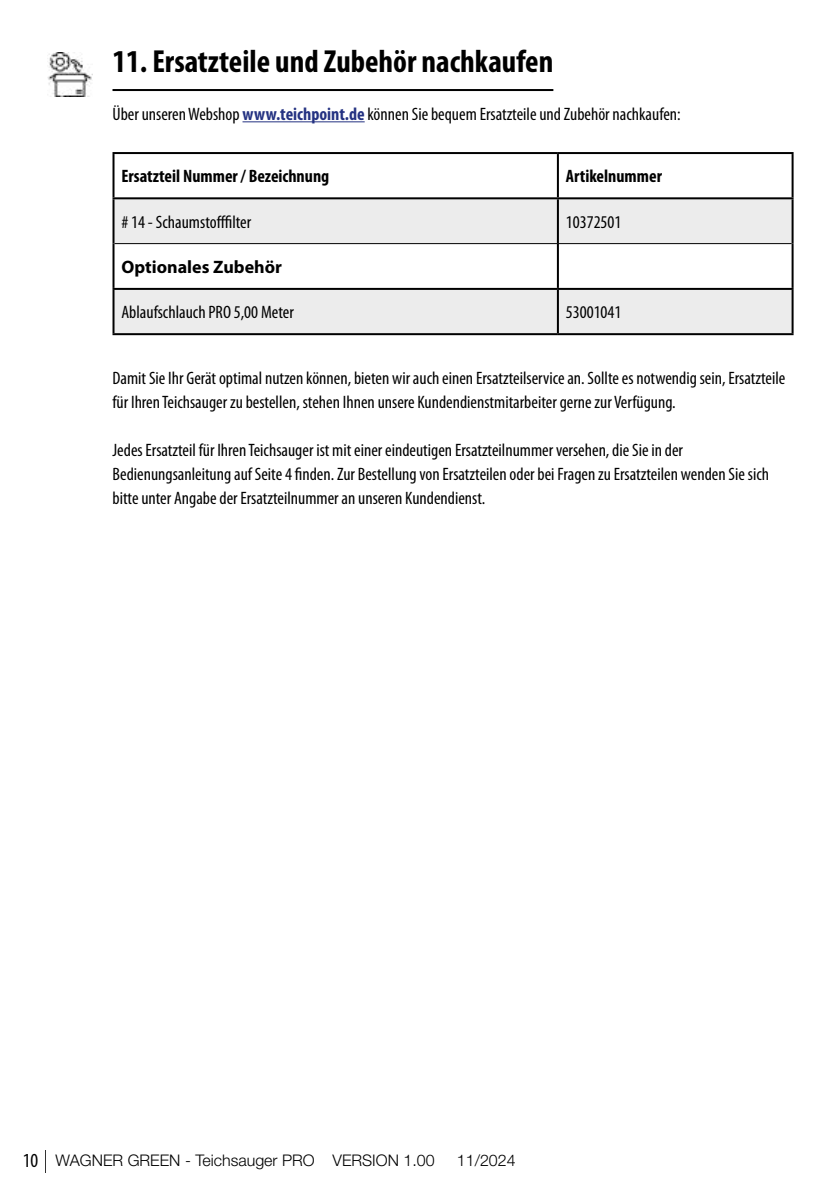
<style>
.page{position:relative;width:840px;height:1191px;background:#fff}
.page>*{position:absolute;margin:0;border:0;box-sizing:border-box;transform-origin:0 0}
.t1{font:700 condensed 32px "Myriad Pro";color:#000}
.t2{font:condensed 18px/24px "Myriad Pro";color:#000}
.t3{font:700 condensed 18px "Myriad Pro";color:#000}
.t4{font:700 18px "Myriad Pro";color:#000}
.t5{font:300 16px "Helvetica Neue";color:#000}
.s1{font-weight:700;color:#243282}
.s2{font-family:"Myriad Pro";font-weight:400;font-stretch:condensed;font-size:20px}
</style>
<div class="page">
<svg style="left:45px;top:1150px;width:1px;height:23px"></svg>
<hr style="left:112px;top:89px;width:441px;height:2px;background:#000">
<hr style="left:242px;top:121px;width:122px;height:1px;background:#243282">
<svg style="left:114px;top:154px;width:677px;height:43px"></svg>
<svg style="left:114px;top:199px;width:677px;height:134px;fill:#ececec"></svg>
<hr style="left:112px;top:152px;width:445px;height:2px;background:#000">
<hr style="left:112px;top:154px;width:2px;height:43px;background:#000">
<hr style="left:557px;top:152px;width:236px;height:2px;background:#000">
<hr style="left:556px;top:154px;width:2px;height:43px;background:#000">
<hr style="left:791px;top:154px;width:2px;height:43px;background:#000">
<hr style="left:112px;top:197px;width:445px;height:2px;background:#000">
<hr style="left:112px;top:199px;width:2px;height:45px;background:#000">
<hr style="left:557px;top:197px;width:236px;height:2px;background:#000">
<hr style="left:556px;top:199px;width:2px;height:44px;background:#000">
<hr style="left:791px;top:199px;width:2px;height:45px;background:#000">
<hr style="left:112px;top:244px;width:2px;height:44px;background:#000">
<hr style="left:556px;top:244px;width:2px;height:44px;background:#000">
<hr style="left:791px;top:244px;width:2px;height:44px;background:#000">
<hr style="left:112px;top:288px;width:445px;height:2px;background:#000">
<hr style="left:112px;top:290px;width:2px;height:43px;background:#000">
<hr style="left:557px;top:288px;width:236px;height:2px;background:#000">
<hr style="left:556px;top:290px;width:2px;height:43px;background:#000">
<hr style="left:791px;top:290px;width:2px;height:43px;background:#000">
<hr style="left:112px;top:333px;width:445px;height:2px;background:#000">
<hr style="left:557px;top:333px;width:236px;height:2px;background:#000">
<hr style="left:114px;top:243px;width:443px;height:1px;background:#000">
<hr style="left:557px;top:243px;width:234px;height:1px;background:#000">
<img style="left:48px;top:52px;width:44px;height:45px">
<h1 class="t1" style="left:112px;top:41px;width:442px">11. Ersatzteile und Zubehör nachkaufen</h1>
<p class="t2" style="left:112px;top:102px;width:569px">Über unseren Webshop <span class="s1">www.teichpoint.de</span> können Sie bequem Ersatzteile und Zubehör nachkaufen:</p>
<p class="t3" style="left:121px;top:165px;width:209px">Ersatzteil Nummer / Bezeichnung</p>
<p class="t3" style="left:565px;top:165px;width:97px">Artikelnummer</p>
<p class="t2" style="left:121px;top:209px;width:131px"># 14 - Schaumstofffilter</p>
<p class="t2" style="left:565px;top:209px;width:57px">10372501</p>
<p class="t4" style="left:121px;top:255px;width:162px">Optionales Zubehör</p>
<p class="t2" style="left:121px;top:300px;width:174px">Ablaufschlauch PRO 5,00 Meter</p>
<p class="t2" style="left:565px;top:300px;width:57px">53001041</p>
<p class="t2" style="left:112px;top:366px;width:674px">Damit Sie Ihr Gerät optimal nutzen können, bieten wir auch einen Ersatzteilservice an. Sollte es notwendig sein, Ersatzteile für Ihren Teichsauger zu bestellen, stehen Ihnen unsere Kundendienstmitarbeiter gerne zur Verfügung.</p>
<p class="t2" style="left:112px;top:438px;width:657px">Jedes Ersatzteil für Ihren Teichsauger ist mit einer eindeutigen Ersatzteilnummer versehen, die Sie in der<br>Bedienungsanleitung auf Seite 4 finden. Zur Bestellung von Ersatzteilen oder bei Fragen zu Ersatzteilen wenden Sie sich bitte unter Angabe der Ersatzteilnummer an unseren Kundendienst.</p>
<p class="t5" style="left:23px;top:1150px;width:413px"><span class="s2">10</span> WAGNER GREEN - Teichsauger PRO VERSION 1.00</p>
<p class="t5" style="left:456px;top:1150px;width:60px">11/2024</p>
</div>
